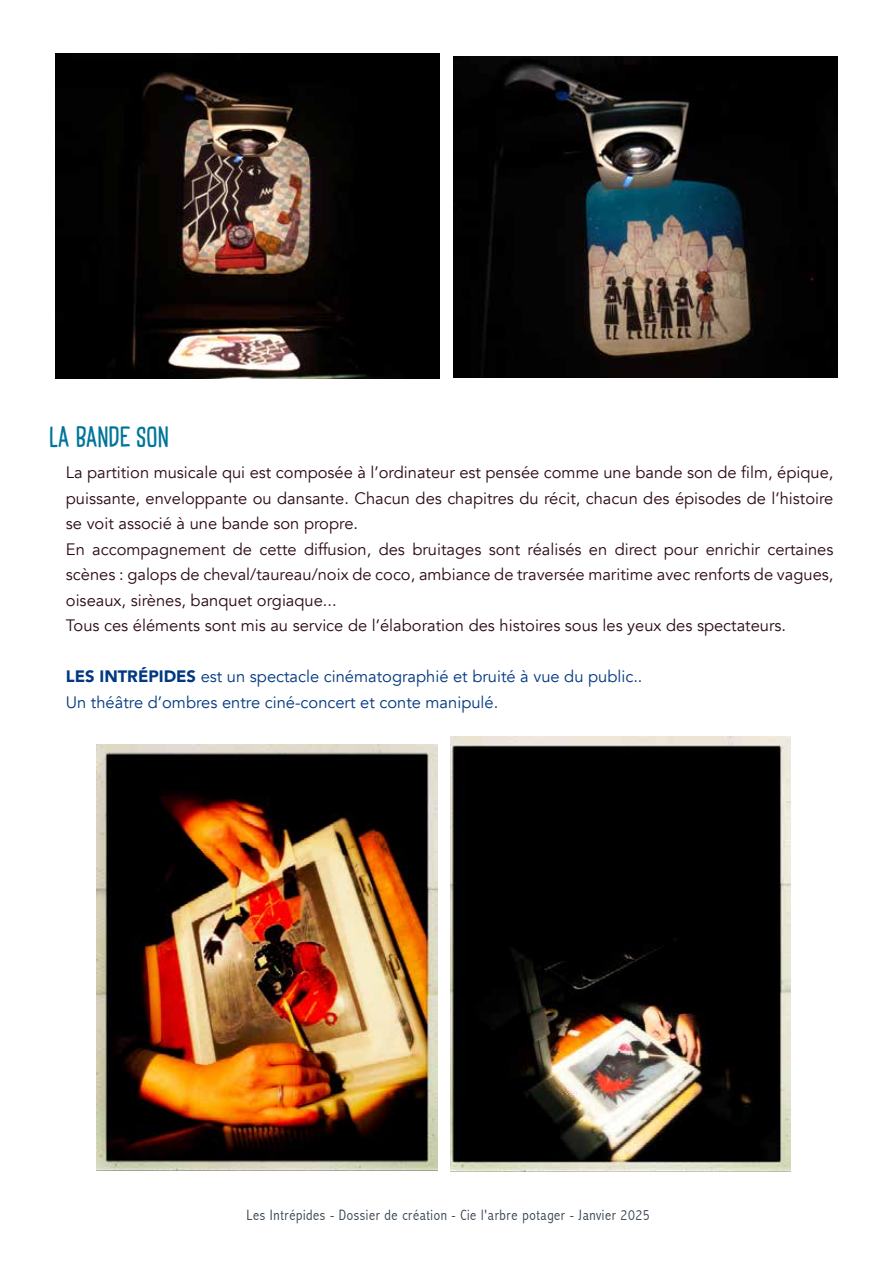
<style>
.page{position:relative;width:893px;height:1263px;background:#fff}
.page>*{position:absolute;margin:0;border:0;box-sizing:border-box;transform-origin:0 0}
.t1{font:30px "Goodie Bag DEMO";color:#00759a}
.t2{font:16.5px/25.5px "Avenir";color:#2b0a11}
.t3{font:16.5px/25.5px "Avenir";color:#003882}
.t4{font:300 condensed 15px "Abadi";letter-spacing:.04em;color:#35424f}
.s1{font-weight:900}
</style>
<div class="page">
<img style="left:97px;top:744px;width:341px;height:426px">
<img style="left:451px;top:737px;width:340px;height:434px">
<img style="left:55px;top:53px;width:385px;height:325px">
<img style="left:453px;top:57px;width:385px;height:320px">
<h1 class="t1" style="left:49px;top:420px;width:122px">LA BANDE SON</h1>
<p class="t2" style="left:66px;top:460px;width:769px">La partition musicale qui est composée à l’ordinateur est pensée comme une bande son de film, épique, puissante, enveloppante ou dansante. Chacun des chapitres du récit, chacun des épisodes de l’histoire se voit associé à une bande son propre.<br>En accompagnement de cette diffusion, des bruitages sont réalisés en direct pour enrichir certaines scènes : galops de cheval/taureau/noix de coco, ambiance de traversée maritime avec renforts de vagues, oiseaux, sirènes, banquet orgiaque...<br>Tous ces éléments sont mis au service de l’élaboration des histoires sous les yeux des spectateurs.</p>
<p class="t3" style="left:66px;top:664px;width:578px"><span class="s1">LES INTRÉPIDES</span> est un spectacle cinématographié et bruité à vue du public..<br>Un théâtre d’ombres entre ciné-concert et conte manipulé.</p>
<p class="t4" style="left:247px;top:1206px;width:405px">Les Intrépides - Dossier de création - Cie l'arbre potager - Janvier 2025</p>
</div>
